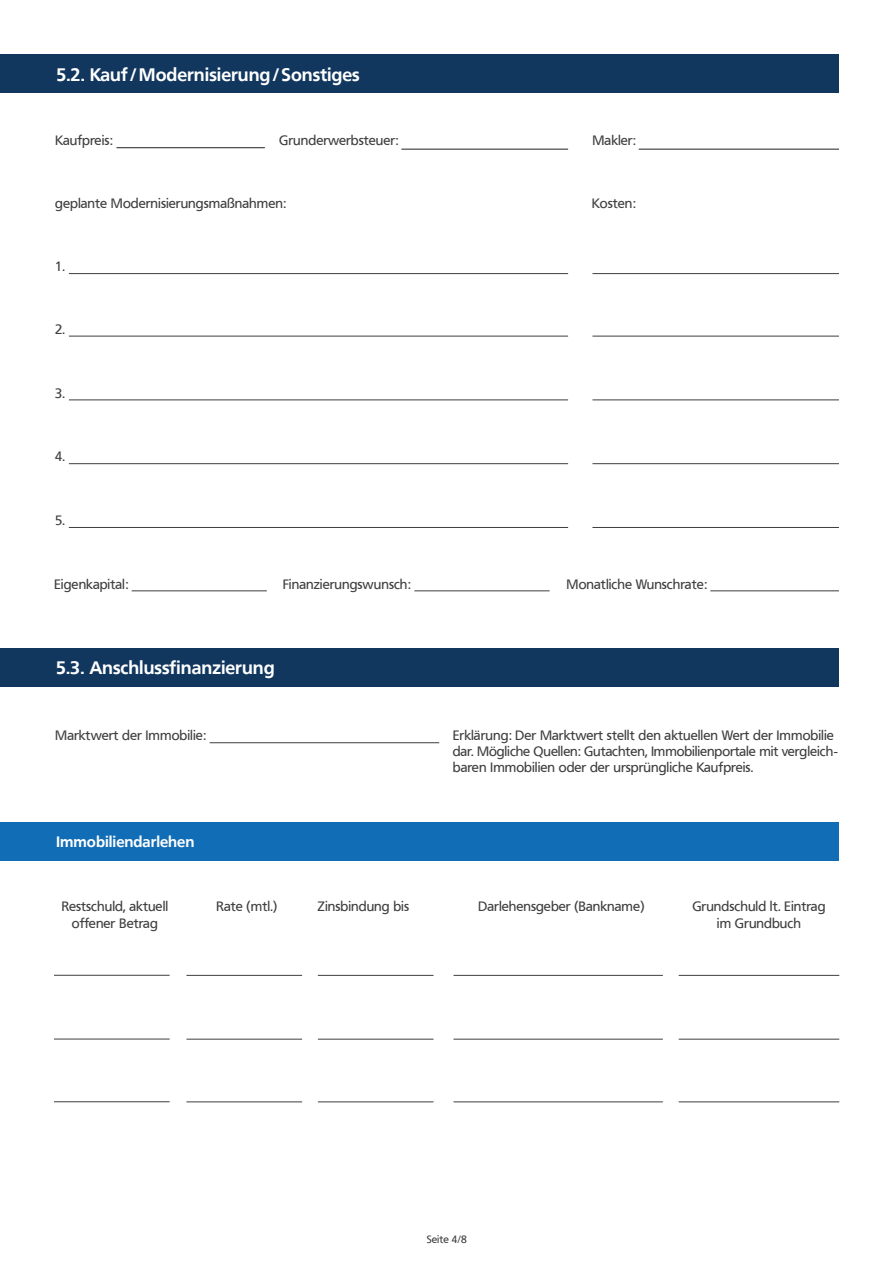
<style>
.page{position:relative;width:893px;height:1263px;background:#fff}
.page>*{position:absolute;margin:0;border:0;box-sizing:border-box;transform-origin:0 0}
.t1{font:700 18px "Frutiger VR";color:#fff}
.t2{font:700 15px "Frutiger VR";color:#fff}
.t3{font:13.5px/16.2px "Frutiger VR";color:#3e3e3f;text-align:center}
.t4{font:10.5px "Frutiger VR";color:#3e3e3f}
</style>
<div class="page">
<div style="left:0;top:55px;width:838px;height:38px;background:#11375f"></div>
<div style="left:0;top:648px;width:839px;height:38px;background:#11375f"></div>
<div style="left:0;top:823px;width:839px;height:38px;background:#126db7"></div>
<hr style="left:639px;top:149px;width:200px;height:1px;background:#231f20">
<hr style="left:401px;top:149px;width:167px;height:1px;background:#231f20">
<hr style="left:117px;top:147px;width:148px;height:1px;background:#231f20">
<hr style="left:69px;top:273px;width:499px;height:1px;background:#3e3e3f">
<hr style="left:592px;top:273px;width:247px;height:1px;background:#3e3e3f">
<hr style="left:69px;top:336px;width:499px;height:1px;background:#3e3e3f">
<hr style="left:592px;top:336px;width:247px;height:1px;background:#3e3e3f">
<hr style="left:69px;top:399px;width:499px;height:1px;background:#3e3e3f">
<hr style="left:592px;top:399px;width:247px;height:1px;background:#3e3e3f">
<hr style="left:69px;top:463px;width:499px;height:1px;background:#3e3e3f">
<hr style="left:592px;top:463px;width:247px;height:1px;background:#3e3e3f">
<hr style="left:69px;top:527px;width:499px;height:1px;background:#3e3e3f">
<hr style="left:592px;top:527px;width:247px;height:1px;background:#3e3e3f">
<hr style="left:210px;top:742px;width:229px;height:1px;background:#3e3e3f">
<hr style="left:132px;top:590px;width:135px;height:1px;background:#3e3e3f">
<hr style="left:414px;top:590px;width:136px;height:1px;background:#3e3e3f">
<hr style="left:710px;top:590px;width:129px;height:1px;background:#3e3e3f">
<hr style="left:54px;top:975px;width:116px;height:1px;background:#3e3e3f">
<hr style="left:186px;top:975px;width:116px;height:1px;background:#3e3e3f">
<hr style="left:318px;top:975px;width:115px;height:1px;background:#3e3e3f">
<hr style="left:453px;top:975px;width:210px;height:1px;background:#3e3e3f">
<hr style="left:679px;top:975px;width:160px;height:1px;background:#3e3e3f">
<hr style="left:54px;top:1039px;width:116px;height:1px;background:#3e3e3f">
<hr style="left:186px;top:1039px;width:116px;height:1px;background:#3e3e3f">
<hr style="left:318px;top:1039px;width:115px;height:1px;background:#3e3e3f">
<hr style="left:453px;top:1039px;width:210px;height:1px;background:#3e3e3f">
<hr style="left:679px;top:1039px;width:160px;height:1px;background:#3e3e3f">
<hr style="left:54px;top:1101px;width:116px;height:1px;background:#3e3e3f">
<hr style="left:186px;top:1101px;width:116px;height:1px;background:#3e3e3f">
<hr style="left:318px;top:1101px;width:115px;height:1px;background:#3e3e3f">
<hr style="left:453px;top:1101px;width:210px;height:1px;background:#3e3e3f">
<hr style="left:679px;top:1101px;width:160px;height:1px;background:#3e3e3f">
<h1 class="t1" style="left:56px;top:63px;width:305px">5.2. Kauf/Modernisierung/Sonstiges</h1>
<p class="t3" style="left:55px;top:133px;width:59px">Kaufpreis:</p>
<p class="t3" style="left:279px;top:133px;width:121px">Grunderwerbsteuer:</p>
<p class="t3" style="left:55px;top:196px;width:232px">geplante Modernisierungsmaßnahmen:</p>
<p class="t3" style="left:55px;top:258px;width:11px">1.</p>
<p class="t3" style="left:55px;top:321px;width:11px">2.</p>
<p class="t3" style="left:55px;top:385px;width:11px">3.</p>
<p class="t3" style="left:55px;top:449px;width:11px">4.</p>
<p class="t3" style="left:55px;top:512px;width:11px">5.</p>
<p class="t3" style="left:592px;top:133px;width:45px">Makler:</p>
<p class="t3" style="left:592px;top:196px;width:45px">Kosten:</p>
<p class="t3" style="left:54px;top:576px;width:75px">Eigenkapital:</p>
<p class="t3" style="left:283px;top:576px;width:129px">Finanzierungswunsch:</p>
<p class="t3" style="left:567px;top:576px;width:142px">Monatliche Wunschrate:</p>
<h1 class="t1" style="left:56px;top:657px;width:220px">5.3. Anschlussfinanzierung</h1>
<p class="t3" style="left:55px;top:727px;width:152px">Marktwert der Immobilie:</p>
<p class="t3" style="left:453px;top:727px;width:387px;text-align:left">Erklärung: Der Marktwert stellt den aktuellen Wert der Immobilie dar. Mögliche Quellen: Gutachten, Immobilienportale mit vergleich&shy;baren Immobilien oder der ursprüngliche Kaufpreis.</p>
<p class="t2" style="left:56px;top:833px;width:140px">Immobiliendarlehen</p>
<p class="t3" style="left:61px;top:899px;width:108px">Restschuld, aktuell offener Betrag</p>
<p class="t3" style="left:216px;top:899px;width:62px">Rate (mtl.)</p>
<p class="t3" style="left:317px;top:899px;width:93px">Zinsbindung bis</p>
<p class="t3" style="left:478px;top:899px;width:168px">Darlehensgeber (Bankname)</p>
<p class="t3" style="left:692px;top:899px;width:135px">Grundschuld lt. Eintrag im Grundbuch</p>
<p class="t4" style="left:427px;top:1233px;width:42px">Seite 4/8</p>
</div>
